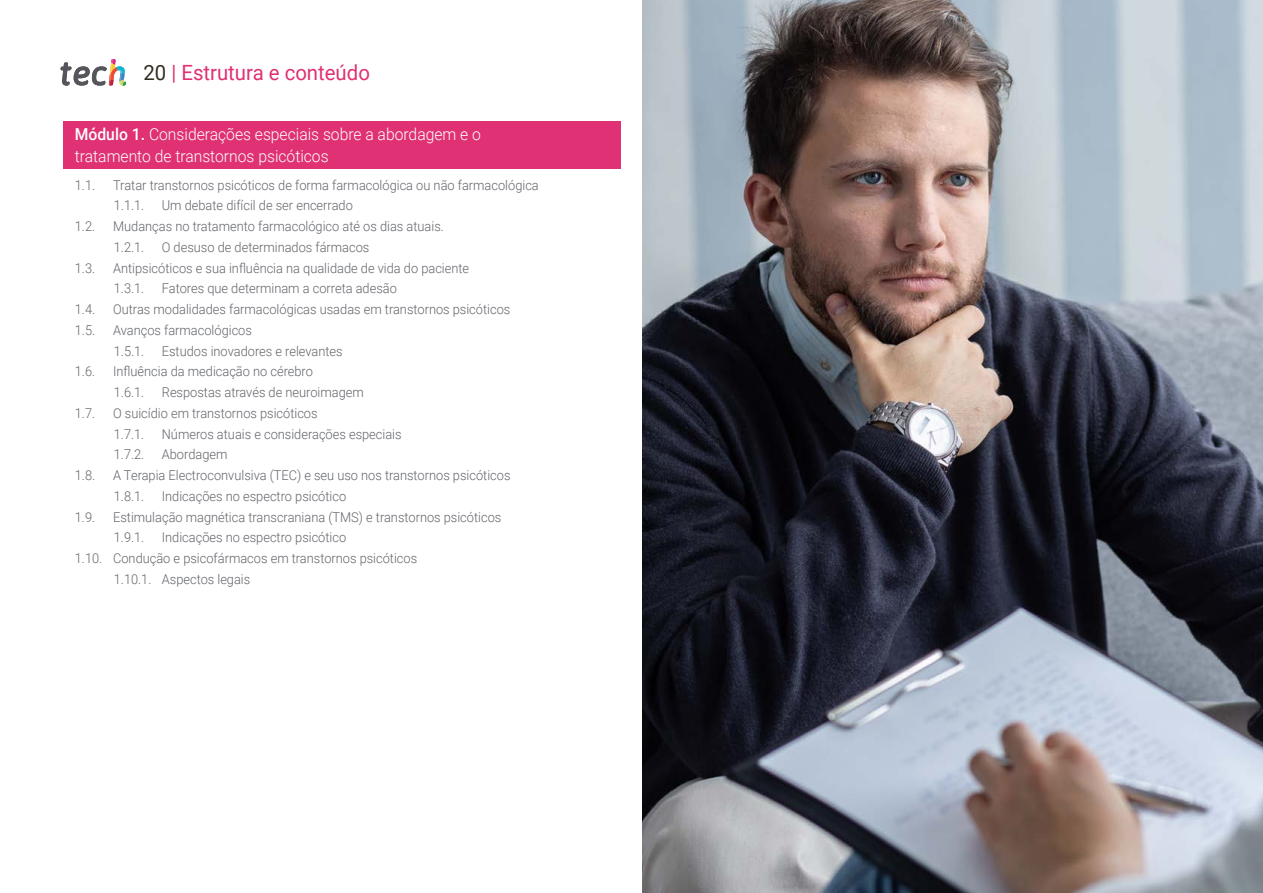
<style>
.page{position:relative;width:1263px;height:893px;background:#fff}
.page>*{position:absolute;margin:0;border:0;box-sizing:border-box;transform-origin:0 0}
.t1{font:21px "Roboto";color:#df3174}
.t2{font:300 16.5px/22.5px "Roboto";color:#fff;scale:.95 1}
.t3{font:300 13.5px/20.7px "Roboto";color:#61646a;scale:.95 1}
.s1{color:#312e20}
.s2{font-weight:500}
</style>
<div class="page">
<img style="left:642px;top:0;width:621px;height:893px">
<div style="left:64px;top:121px;width:557px;height:48px;background:#df3174"></div>
<svg style="left:61px;top:59px;width:65px;height:27px"></svg>
<h1 class="t1" style="left:144px;top:57px;width:228px"><span class="s1">20</span> | Estrutura e conteúdo</h1>
<p class="t2" style="left:75px;top:122px;width:429px"><span class="s2">Módulo 1.</span> Considerações especiais sobre a abordagem e o tratamento de transtornos psicóticos</p>
<p class="t3" style="left:75px;top:174px;width:23px">1.1.</p>
<p class="t3" style="left:113px;top:174px;width:450px">Tratar transtornos psicóticos de forma farmacológica ou não farmacológica<br>1.1.1.</p>
<p class="t3" style="left:162px;top:195px;width:203px">Um debate difícil de ser encerrado</p>
<p class="t3" style="left:75px;top:215px;width:23px">1.2.</p>
<p class="t3" style="left:113px;top:215px;width:350px">Mudanças no tratamento farmacológico até os dias atuais.<br>1.2.1.</p>
<p class="t3" style="left:162px;top:236px;width:220px">O desuso de determinados fármacos</p>
<p class="t3" style="left:75px;top:257px;width:23px">1.3.</p>
<p class="t3" style="left:113px;top:257px;width:376px">Antipsicóticos e sua influência na qualidade de vida do paciente<br>1.3.1.</p>
<p class="t3" style="left:162px;top:278px;width:249px">Fatores que determinam a correta adesão</p>
<p class="t3" style="left:75px;top:298px;width:23px">1.4.</p>
<p class="t3" style="left:113px;top:298px;width:420px">Outras modalidades farmacológicas usadas em transtornos psicóticos</p>
<p class="t3" style="left:75px;top:319px;width:23px">1.5.</p>
<p class="t3" style="left:113px;top:319px;width:148px">Avanços farmacológicos<br>1.5.1.</p>
<p class="t3" style="left:162px;top:340px;width:192px">Estudos inovadores e relevantes</p>
<p class="t3" style="left:75px;top:361px;width:23px">1.6.</p>
<p class="t3" style="left:113px;top:361px;width:212px">Influência da medicação no cérebro<br>1.6.1.</p>
<p class="t3" style="left:162px;top:381px;width:214px">Respostas através de neuroimagem</p>
<p class="t3" style="left:75px;top:402px;width:23px">1.7.</p>
<p class="t3" style="left:113px;top:402px;width:217px">O suicídio em transtornos psicóticos<br>1.7.1.</p>
<p class="t3" style="left:162px;top:423px;width:254px">Números atuais e considerações especiais</p>
<p class="t3" style="left:114px;top:444px;width:34px">1.7.2.</p>
<p class="t3" style="left:162px;top:444px;width:71px">Abordagem</p>
<p class="t3" style="left:75px;top:464px;width:23px">1.8.</p>
<p class="t3" style="left:113px;top:464px;width:420px">A Terapia Electroconvulsiva (TEC) e seu uso nos transtornos psicóticos<br>1.8.1.</p>
<p class="t3" style="left:162px;top:485px;width:196px">Indicações no espectro psicótico</p>
<p class="t3" style="left:75px;top:506px;width:23px">1.9.</p>
<p class="t3" style="left:113px;top:506px;width:410px">Estimulação magnética transcraniana (TMS) e transtornos psicóticos<br>1.9.1.</p>
<p class="t3" style="left:162px;top:527px;width:196px">Indicações no espectro psicótico</p>
<p class="t3" style="left:75px;top:547px;width:362px">1.10. Condução e psicofármacos em transtornos psicóticos</p>
<p class="t3" style="left:114px;top:568px;width:145px">1.10.1. Aspectos legais</p>
</div>
